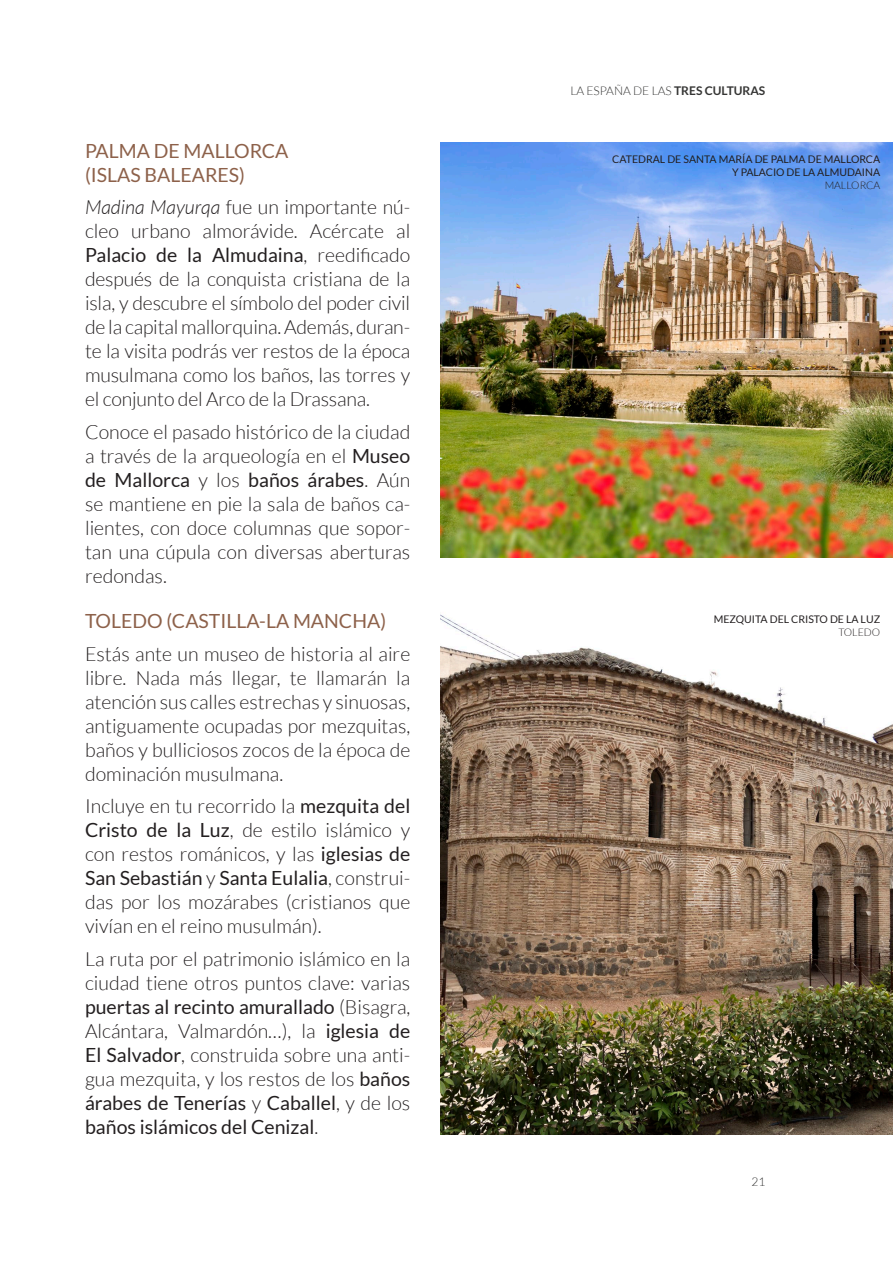
<style>
.page{position:relative;width:893px;height:1263px;background:#fff}
.page>*{position:absolute;margin:0;border:0;box-sizing:border-box;transform-origin:0 0}
.Body{font:300 19.5px/24px "Lato";color:#231f20;text-align:justify}
.t1{font:19.5px/24px "Lato";color:#8d614a}
.t2{font:300 12px "Lato";color:#353534}
.PIE_ARRIBA{font:10.5px/12.6px "Lato";color:#231f20;text-align:right}
.SUBPIE_ARRIBA{font:300 10.5px "Lato";color:#231f20}
.s1{font-style:italic}
.s2{font-weight:400}
.s3{font-weight:700}
</style>
<div class="page">
<img style="left:440px;top:142px;width:453px;height:415px">
<img style="left:440px;top:614px;width:453px;height:521px">
<h3 class="t1" style="left:85px;top:139px;width:205px">PALMA DE MALLORCA (ISLAS BALEARES)</h3>
<p class="Body" style="left:85px;top:195px;width:327px"><span class="s1">Madina Mayurqa</span> fue un importante nú&shy;cleo urbano almorávide. Acércate al <span class="s2">Palacio de la Almudaina</span>, reedificado después de la conquista cristiana de la isla, y descubre el símbolo del poder civil de la capital mallorquina. Además, duran&shy;te la visita podrás ver restos de la época musulmana como los baños, las torres y el conjunto del Arco de la Drassana.</p>
<p class="Body" style="left:85px;top:420px;width:327px">Conoce el pasado histórico de la ciudad a través de la arqueología en el <span class="s2">Museo de Mallorca</span> y los <span class="s2">baños árabes</span>. Aún se mantiene en pie la sala de baños ca&shy;lientes, con doce columnas que sopor&shy;tan una cúpula con diversas aberturas redondas.</p>
<h3 class="t1" style="left:85px;top:609px;width:303px">TOLEDO (CASTILLA-LA MANCHA)</h3>
<p class="Body" style="left:85px;top:642px;width:327px">Estás ante un museo de historia al aire libre. Nada más llegar, te llamarán la atención sus calles estrechas y sinuosas, antiguamente ocupadas por mezquitas, baños y bulliciosos zocos de la época de dominación musulmana.</p>
<p class="Body" style="left:85px;top:794px;width:327px">Incluye en tu recorrido la <span class="s2">mezquita del Cristo de la Luz</span>, de estilo islámico y con restos románicos, y las <span class="s2">iglesias de San Sebastián</span> y <span class="s2">Santa Eulalia</span>, construi&shy;das por los mozárabes (cristianos que vivían en el reino musulmán).</p>
<p class="Body" style="left:85px;top:947px;width:327px">La ruta por el patrimonio islámico en la ciudad tiene otros puntos clave: varias <span class="s2">puertas al recinto amurallado</span> (Bisagra, Alcántara, Valmardón…), la <span class="s2">iglesia de El Salvador</span>, construida sobre una anti&shy;gua mezquita, y los restos de los <span class="s2">baños árabes de Tenerías</span> y <span class="s2">Caballel</span>, y de los <span class="s2">baños islámicos del Cenizal</span>.</p>
<p class="t2" style="left:570px;top:84px;width:197px">LA ESPAÑA DE LAS <span class="s3">TRES CULTURAS</span></p>
<p class="PIE_ARRIBA" style="left:612px;top:153px;width:269px">CATEDRAL DE SANTA MARÍA DE PALMA DE MALLORCA<br>Y PALACIO DE LA ALMUDAINA</p>
<p class="SUBPIE_ARRIBA" style="left:825px;top:179px;width:57px">MALLORCA</p>
<p class="PIE_ARRIBA" style="left:714px;top:613px;width:168px">MEZQUITA DEL CRISTO DE LA LUZ</p>
<p class="SUBPIE_ARRIBA" style="left:838px;top:626px;width:43px">TOLEDO</p>
<p class="t2" style="left:751px;top:1175px;width:15px">21</p>
</div>
